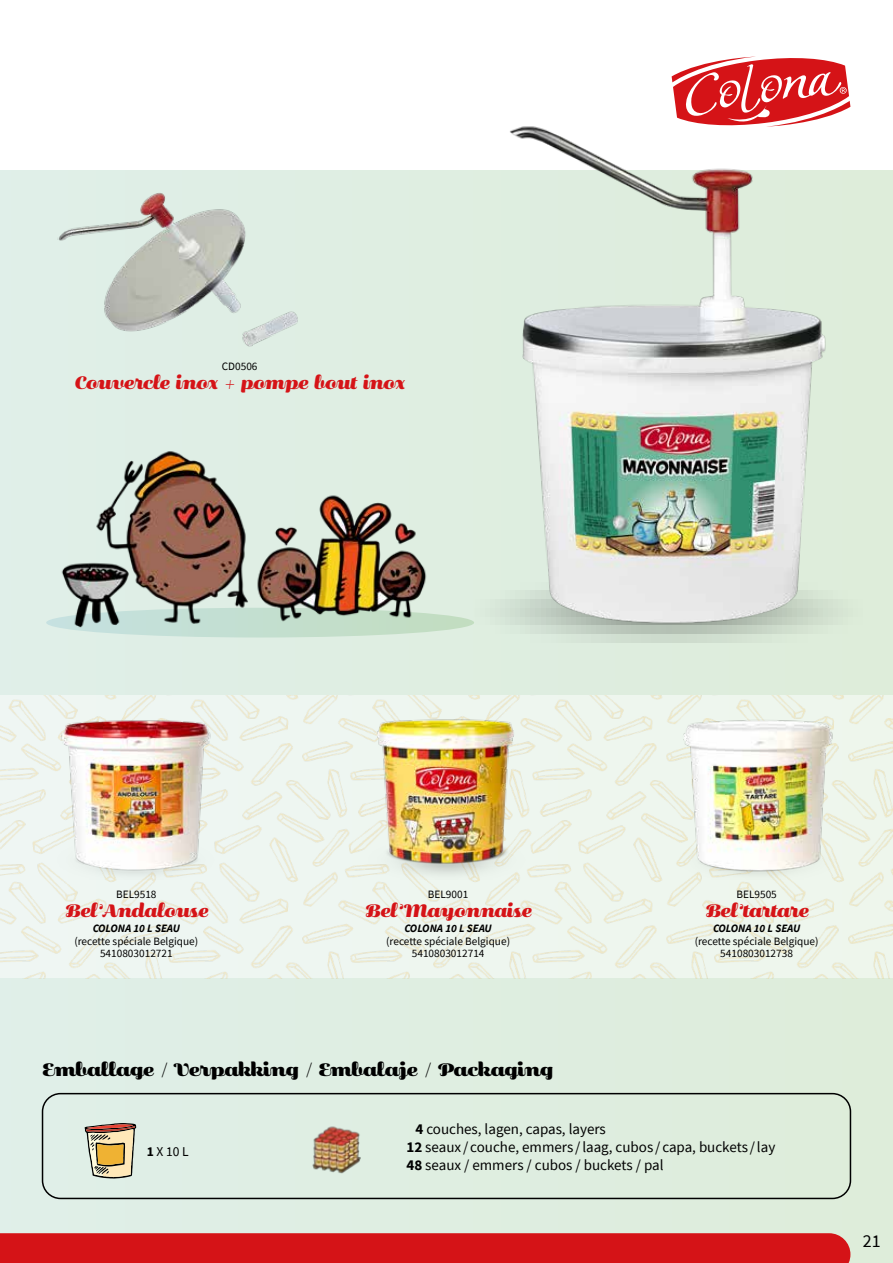
<style>
.page{position:relative;width:893px;height:1263px;background:#fff}
.page>*{position:absolute;margin:0;border:0;box-sizing:border-box;transform-origin:0 0}
.t1{font:18px "Primot Pro";color:#d51317;scale:.92 1}
.t2{font:18px "Primot Pro";color:#000}
.t3{font:18px "Source Sans Pro";color:#000}
.t4{font:15px/18px "Source Sans Pro";color:#000}
.t5{font:13.5px "Source Sans Pro";color:#000}
.t6{font:11.25px/12.8px "Source Sans Pro";color:#000;text-align:center}
.t7{font:italic 700 11.25px "Source Sans Pro";color:#000}
.s1{font-weight:700}
</style>
<div class="page">
<div style="left:0;top:170px;width:893px;height:1093px;background:#dfeee1"></div>
<div style="left:0;top:1233px;width:850px;height:30px;background:#d51317"></div>
<img style="left:0;top:695px;width:893px;height:283px">
<img style="left:507px;top:76px;width:335px;height:552px">
<img style="left:58px;top:193px;width:240px;height:154px">
<img style="left:52px;top:697px;width:167px;height:183px">
<img style="left:363px;top:697px;width:167px;height:183px">
<img style="left:674px;top:697px;width:167px;height:183px">
<div style="left:42px;top:1093px;width:809px;height:106px;border:2px solid #000;border-radius:18px"></div>
<img style="left:312px;top:1126px;width:49px;height:48px">
<svg style="left:84px;top:1123px;width:52px;height:55px;background:#c1a981"></svg>
<img style="left:46px;top:451px;width:442px;height:187px">
<svg style="left:672px;top:56px;width:178px;height:73px"></svg>
<p class="t6" style="left:222px;top:360px;width:37px">CD0506</p>
<h1 class="t1" style="left:74px;top:372px;width:367px">Couvercle inox + pompe bout inox</h1>
<p class="t6" style="left:116px;top:887px;width:42px">BEL9518</p>
<h1 class="t1" style="left:64px;top:900px;width:163px">Bel’Andalouse</h1>
<p class="t7" style="left:93px;top:921px;width:89px">COLONA 10 L SEAU</p>
<p class="t6" style="left:74px;top:934px;width:125px">(recette spéciale Belgique)<br>5410803012721</p>
<p class="t6" style="left:428px;top:887px;width:42px">BEL9001</p>
<h1 class="t1" style="left:365px;top:900px;width:188px">Bel’Mayonnaise</h1>
<p class="t7" style="left:405px;top:921px;width:89px">COLONA 10 L SEAU</p>
<p class="t6" style="left:386px;top:934px;width:125px">(recette spéciale Belgique)<br>5410803012714</p>
<h1 class="t2" style="left:43px;top:1059px;width:512px">Emballage / Verpakking / Embalaje / Packaging</h1>
<p class="t6" style="left:736px;top:887px;width:42px">BEL9505</p>
<h1 class="t1" style="left:705px;top:900px;width:120px">Bel’tartare</h1>
<p class="t7" style="left:713px;top:921px;width:89px">COLONA 10 L SEAU</p>
<p class="t6" style="left:695px;top:934px;width:125px">(recette spéciale Belgique)<br>5410803012738</p>
<p class="t5" style="left:147px;top:1143px;width:44px"><span class="s1">1</span> X 10 L</p>
<h2 class="t4" style="left:406px;top:1120px;width:370px;text-indent:9px"><span class="s1">4</span> couches, lagen, capas, layers<br><span class="s1">12</span> seaux / couche, emmers /laag, cubos / capa, buckets /lay<br><span class="s1">48</span> seaux / emmers / cubos / buckets / pal</h2>
<h1 class="t3" style="left:863px;top:1229px;width:19px">21</h1>
</div>
